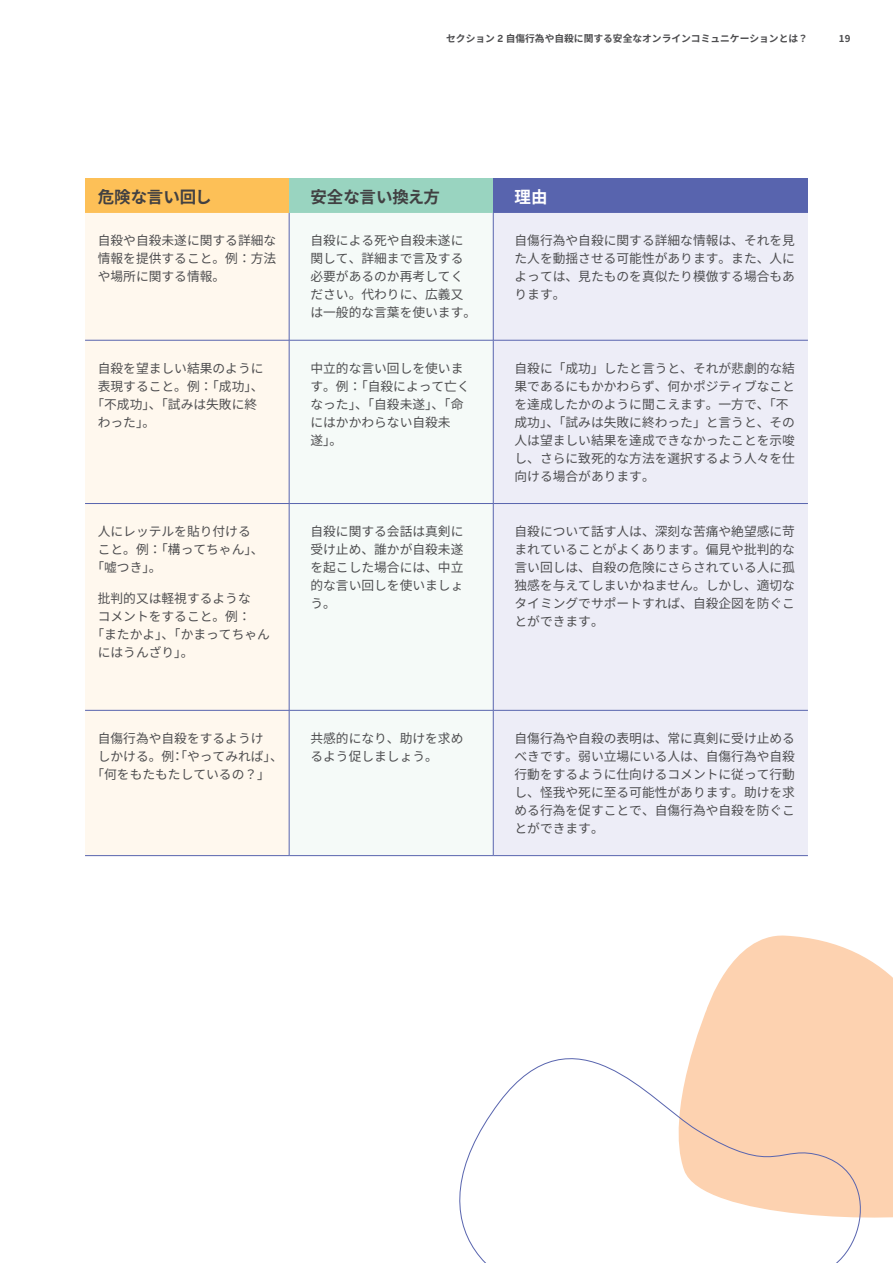
<style>
.page{position:relative;width:893px;height:1263px;background:#fff}
.page>*{position:absolute;margin:0;border:0;box-sizing:border-box;transform-origin:0 0}
.Table_Heading{font:700 16.5px "Noto Sans CJ Kjp";letter-spacing:-.01em;color:#414042}
.Table_Heading-2{font:700 16.5px "Noto Sans CJ Kjp";color:#fff}
.Body_text_8_5pt{font:12.75px/18px "Noto Sans CJ Kjp";color:#4d4d4f;text-align:justify}
.t1{font:700 9.75px "Noto Sans CJ Kjp";color:#4d4d4f}
.s1{font-family:"Sharp Sans"}
</style>
<div class="page">
<svg style="left:709px;top:935px;width:184px;height:68px;fill:#fdd2b0"></svg>
<svg style="left:459px;top:1003px;width:434px;height:260px"></svg>
<div style="left:85px;top:179px;width:204px;height:34px;background:#fdc057"></div>
<div style="left:289px;top:179px;width:204px;height:34px;background:#99d4c0"></div>
<div style="left:493px;top:179px;width:315px;height:34px;background:#5864ae"></div>
<div style="left:85px;top:213px;width:204px;height:642px;background:#fff8ee"></div>
<div style="left:290px;top:213px;width:203px;height:642px;background:#f5faf8"></div>
<div style="left:494px;top:213px;width:314px;height:642px;background:#ededf7"></div>
<hr style="left:289px;top:213px;width:1px;height:127px;background:#5864ae">
<hr style="left:493px;top:213px;width:1px;height:127px;background:#5864ae">
<hr style="left:289px;top:340px;width:1px;height:163px;background:#5864ae">
<hr style="left:493px;top:340px;width:1px;height:163px;background:#5864ae">
<hr style="left:289px;top:504px;width:1px;height:206px;background:#5864ae">
<hr style="left:493px;top:504px;width:1px;height:206px;background:#5864ae">
<hr style="left:289px;top:710px;width:1px;height:145px;background:#5864ae">
<hr style="left:493px;top:710px;width:1px;height:145px;background:#5864ae">
<hr style="left:85px;top:340px;width:204px;height:1px;background:#5864ae">
<hr style="left:289px;top:340px;width:204px;height:1px;background:#5864ae">
<hr style="left:493px;top:340px;width:315px;height:1px;background:#5864ae">
<hr style="left:85px;top:503px;width:204px;height:1px;background:#5864ae">
<hr style="left:289px;top:503px;width:204px;height:1px;background:#5864ae">
<hr style="left:493px;top:503px;width:315px;height:1px;background:#5864ae">
<hr style="left:85px;top:710px;width:204px;height:1px;background:#5864ae">
<hr style="left:289px;top:710px;width:204px;height:1px;background:#5864ae">
<hr style="left:493px;top:710px;width:315px;height:1px;background:#5864ae">
<hr style="left:85px;top:855px;width:204px;height:1px;background:#5864ae">
<hr style="left:289px;top:855px;width:204px;height:1px;background:#5864ae">
<hr style="left:493px;top:855px;width:315px;height:1px;background:#5864ae">
<p class="t1" style="left:446px;top:33px;width:363px">セクション <span class="s1">2</span> 自傷行為や自殺に関する安全なオンラインコミュニケーションとは？</p>
<p class="t1" style="left:839px;top:33px;width:13px">19</p>
<p class="Table_Heading" style="left:98px;top:188px;width:115px">危険な言い回し</p>
<p class="Table_Heading" style="left:310px;top:188px;width:131px">安全な言い換え方</p>
<p class="Table_Heading-2" style="left:514px;top:188px;width:34px">理由</p>
<p class="Body_text_8_5pt" style="left:98px;top:232px;width:180px">自殺や自殺未遂に関する詳細な情報を提供すること。例：方法や場所に関する情報。</p>
<p class="Body_text_8_5pt" style="left:310px;top:232px;width:167px;text-align:left">自殺による死や自殺未遂に関して、詳細まで言及する必要があるのか再考してください。代わりに、広義又は一般的な言葉を使います。</p>
<p class="Body_text_8_5pt" style="left:514px;top:232px;width:282px">自傷行為や自殺に関する詳細な情報は、それを見た人を動揺させる可能性があります。また、人によっては、見たものを真似たり模倣する場合もあります。</p>
<p class="Body_text_8_5pt" style="left:98px;top:359px;width:167px">自殺を望ましい結果のように</p>
<p class="Body_text_8_5pt" style="left:98px;top:377px;width:167px">表現すること。例：「成功」、</p>
<p class="Body_text_8_5pt" style="left:91px;top:395px;width:167px">「不成功」、「試みは失敗に終</p>
<p class="Body_text_8_5pt" style="left:98px;top:413px;width:59px">わった」。</p>
<p class="Body_text_8_5pt" style="left:98px;top:523px;width:155px">人にレッテルを貼り付ける</p>
<p class="Body_text_8_5pt" style="left:98px;top:541px;width:167px">こと。例：「構ってちゃん」、</p>
<p class="Body_text_8_5pt" style="left:91px;top:559px;width:72px">「嘘つき」。</p>
<p class="Body_text_8_5pt" style="left:98px;top:589px;width:155px">批判的又は軽視するような</p>
<p class="Body_text_8_5pt" style="left:98px;top:607px;width:155px">コメントをすること。例：</p>
<p class="Body_text_8_5pt" style="left:91px;top:625px;width:180px">「またかよ」、「かまってちゃん</p>
<p class="Body_text_8_5pt" style="left:98px;top:643px;width:97px">にはうんざり」。</p>
<p class="Body_text_8_5pt" style="left:98px;top:729px;width:167px">自傷行為や自殺をするようけ</p>
<p class="Body_text_8_5pt" style="left:98px;top:747px;width:186px">しかける。例：「やってみれば」、</p>
<p class="Body_text_8_5pt" style="left:91px;top:765px;width:180px">「何をもたもたしているの？」</p>
<p class="Body_text_8_5pt" style="left:310px;top:359px;width:161px;text-align:left">中立的な言い回しを使います。例：「自殺によって亡くなった」、「自殺未遂」、「命にはかかわらない自殺未<br>遂」。</p>
<p class="Body_text_8_5pt" style="left:514px;top:359px;width:282px;text-align:left">自殺に「成功」したと言うと、それが悲劇的な結果であるにもかかわらず、何かポジティブなことを達成したかのように聞こえます。一方で、「不成功」、「試みは失敗に終わった」と言うと、その人は望ましい結果を達成できなかったことを示唆し、さらに致死的な方法を選択するよう人々を仕向ける場合があります。</p>
<p class="Body_text_8_5pt" style="left:310px;top:523px;width:154px">自殺に関する会話は真剣に受け止め、誰かが自殺未遂を起こした場合には、中立的な言い回しを使いましょう。</p>
<p class="Body_text_8_5pt" style="left:514px;top:523px;width:282px">自殺について話す人は、深刻な苦痛や絶望感に苛まれていることがよくあります。偏見や批判的な言い回しは、自殺の危険にさらされている人に孤独感を与えてしまいかねません。しかし、適切なタイミングでサポートすれば、自殺企図を防ぐことができます。</p>
<p class="Body_text_8_5pt" style="left:310px;top:729px;width:154px">共感的になり、助けを求めるよう促しましょう。</p>
<p class="Body_text_8_5pt" style="left:514px;top:729px;width:282px">自傷行為や自殺の表明は、常に真剣に受け止めるべきです。弱い立場にいる人は、自傷行為や自殺行動をするように仕向けるコメントに従って行動し、怪我や死に至る可能性があります。助けを求める行為を促すことで、自傷行為や自殺を防ぐことができます。</p>
</div>
